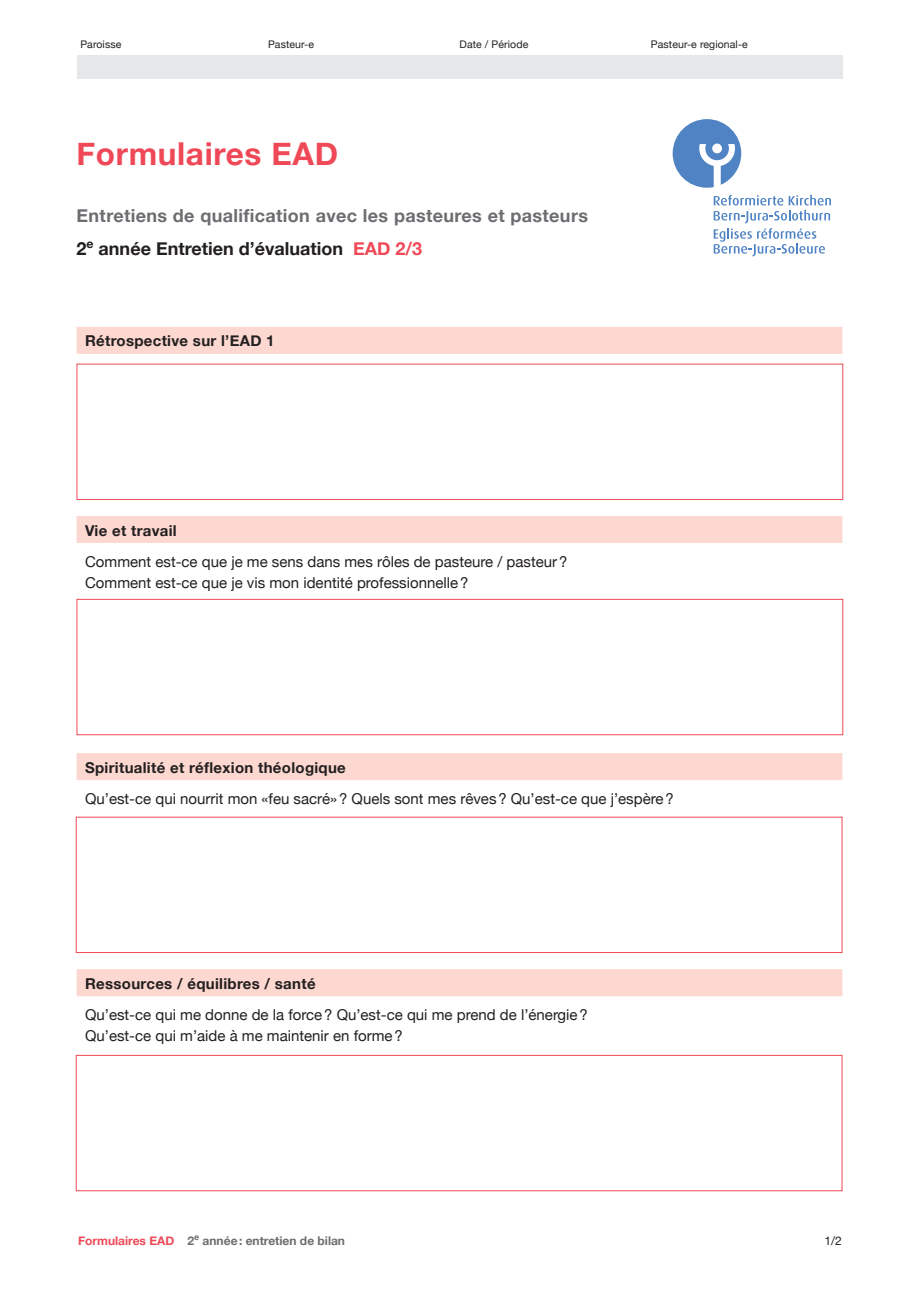
<style>
.page{position:relative;width:919px;height:1289px;background:#fff}
.page>*{position:absolute;margin:0;border:0;box-sizing:border-box;transform-origin:0 0}
.t1{font:700 31.5px "Helvetica Neue";letter-spacing:.02em;color:#ef4957}
.t2{font:700 18px/33px "Helvetica Neue";letter-spacing:.02em;color:#6c6d70}
.t3{font:15px/21px "Helvetica Neue";color:#231f20}
.t4{font:700 15px "Helvetica Neue";letter-spacing:.02em;color:#231f20}
.t5{font:700 12px "Helvetica Neue";color:#6c6d70}
.t6{font:12px "Helvetica Neue";color:#231f20}
.t7{font:10.5px "Helvetica Neue";letter-spacing:.01em;color:#231f20}
.s1{color:#231f20}
.s2{color:#ef4957}
</style>
<div class="page">
<div style="left:77px;top:364px;width:766px;height:136px;border:1px solid #ef4957"></div>
<div style="left:77px;top:599px;width:766px;height:136px;border:1px solid #ef4957"></div>
<div style="left:76px;top:1054px;width:766px;height:137px;border:1px solid #ef4957"></div>
<div style="left:77px;top:55px;width:765px;height:24px;background:#e6e7e9"></div>
<div style="left:77px;top:327px;width:765px;height:27px;background:#fcd8d0"></div>
<div style="left:77px;top:516px;width:765px;height:27px;background:#fcd8d0"></div>
<div style="left:77px;top:753px;width:765px;height:27px;background:#fcd8d0"></div>
<div style="left:77px;top:969px;width:765px;height:27px;background:#fcd8d0"></div>
<svg style="left:672px;top:119px;width:69px;height:69px"></svg>
<svg style="left:713px;top:195px;width:118px;height:61px"></svg>
<p class="t7" style="left:80px;top:38px;width:42px">Paroisse</p>
<p class="t7" style="left:268px;top:38px;width:47px">Pasteur-e</p>
<p class="t7" style="left:459px;top:38px;width:70px">Date / Période</p>
<p class="t7" style="left:651px;top:38px;width:98px">Pasteur-e regional-e</p>
<h1 class="t1" style="left:77px;top:134px;width:263px">Formulaires EAD</h1>
<p class="t2" style="left:77px;top:198px;width:513px">Entretiens de qualification avec les pasteures et pasteurs<br><span class="s1">2</span><sup>e</sup> <span class="s1">année Entretien d’évaluation</span> <span class="s2">EAD 2/3</span></p>
<p class="t4" style="left:85px;top:332px;width:191px">Rétrospective sur l’EAD 1</p>
<p class="t4" style="left:85px;top:521px;width:93px">Vie et travail</p>
<p class="t3" style="left:85px;top:551px;width:484px">Comment est-ce que je me sens dans mes rôles de pasteure / pasteur?<br>Comment est-ce que je vis mon identité professionnelle?</p>
<p class="t4" style="left:85px;top:758px;width:262px">Spiritualité et réflexion théologique</p>
<p class="t3" style="left:85px;top:788px;width:590px">Qu’est-ce qui nourrit mon «feu sacré»? Quels sont mes rêves? Qu’est-ce que j’espère?</p>
<p class="t4" style="left:85px;top:974px;width:232px">Ressources / équilibres / santé</p>
<p class="t3" style="left:85px;top:1004px;width:504px">Qu’est-ce qui me donne de la force? Qu’est-ce qui me prend de l’énergie?<br>Qu’est-ce qui m’aide à me maintenir en forme?</p>
<p class="t5" style="left:78px;top:1233px;width:268px"><span class="s2">Formulaires EAD</span> 2<sup>e</sup> année: entretien de bilan</p>
<p class="t6" style="left:824px;top:1233px;width:19px">1/2</p>
</div>
